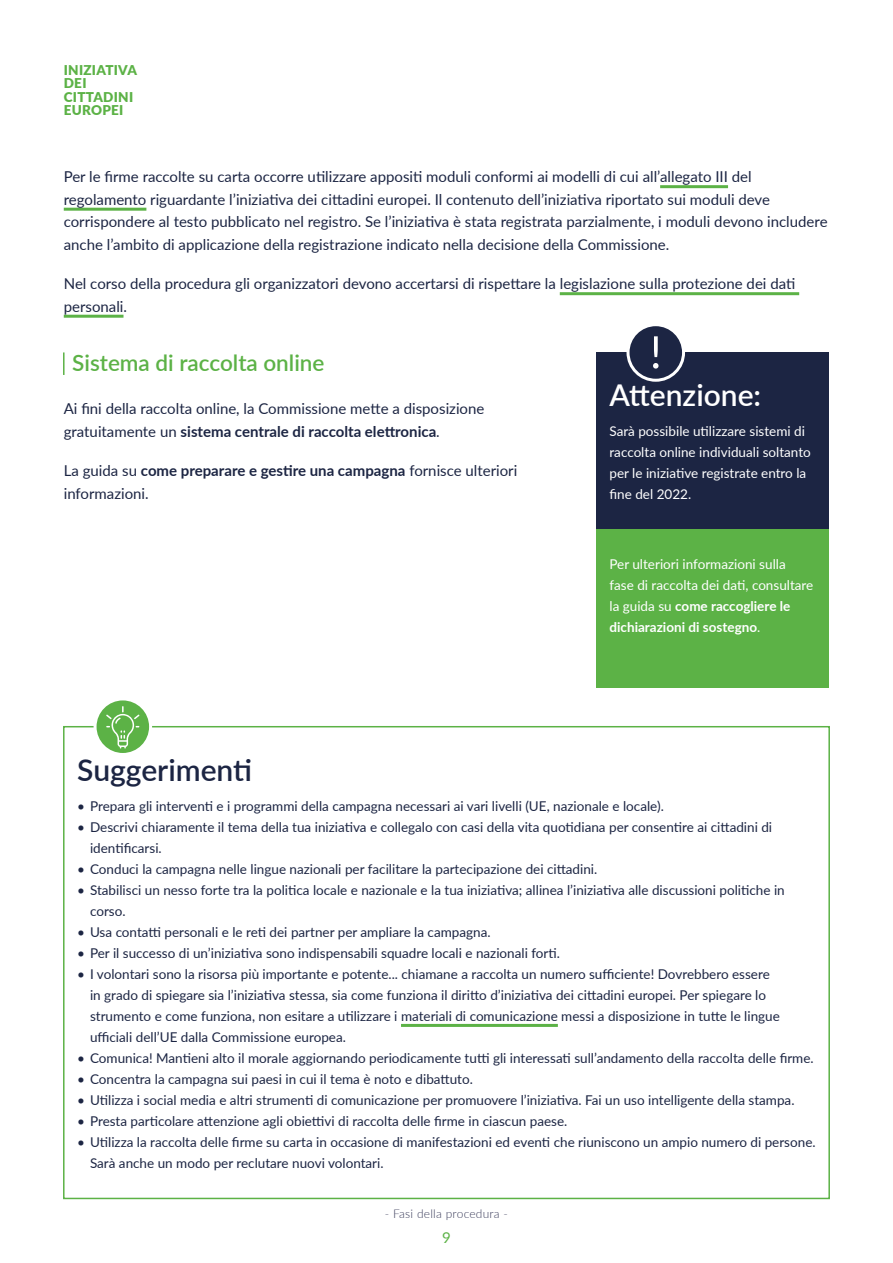
<style>
.page{position:relative;width:893px;height:1263px;background:#fff}
.page>*{position:absolute;margin:0;border:0;box-sizing:border-box;transform-origin:0 0}
.t1{font:600 30px "Lato";color:#1c2543}
.t2{font:600 30px "Lato";color:#fff}
.t3{font:600 22.5px "Lato";color:#5cb246}
.t4{font:15px/22.5px "Lato";color:#1c2543}
.t5{font:15px "Lato";color:#5cb246}
.t6{font:13.5px/21px "Lato";color:#1c2543}
.t7{font:13.5px/21px "Lato";color:#fff}
.t8{font:900 13.5px/13.5px "Lato";letter-spacing:.02em;color:#5cb246}
.t9{font:300 12px "Lato";letter-spacing:.02em;color:#3c3e5c}
.s1{font-weight:700}
</style>
<div class="page">
<hr style="left:660px;top:185px;width:68px;height:3px;background:#5cb246">
<hr style="left:64px;top:208px;width:82px;height:3px;background:#5cb246">
<hr style="left:560px;top:292px;width:239px;height:3px;background:#5cb246">
<hr style="left:64px;top:315px;width:59px;height:3px;background:#5cb246">
<div style="left:597px;top:352px;width:232px;height:177px;background:#1c2543"></div>
<div style="left:628px;top:325px;width:55px;height:55px;background:#1c2543;border-radius:50%"></div>
<div style="left:626px;top:323px;width:59px;height:59px;border:3px solid #fff;border-radius:50%"></div>
<svg style="left:653px;top:336px;width:5px;height:33px"></svg>
<hr style="left:63px;top:352px;width:2px;height:23px;background:#5cb246">
<div style="left:597px;top:529px;width:232px;height:159px;background:#5cb246"></div>
<hr style="left:401px;top:1024px;width:157px;height:3px;background:#5cb246">
<svg style="left:95px;top:699px;width:56px;height:55px"></svg>
<div style="left:94px;top:697px;width:58px;height:59px;border:3px solid #fff;border-radius:50%"></div>
<svg style="left:106px;top:706px;width:33px;height:42px"></svg>
<p class="t8" style="left:64px;top:62px;width:75px">INIZIATIVA<br>DEI<br>CITTADINI<br>EUROPEI</p>
<p class="t4" style="left:64px;top:165px;width:765px">Per le firme raccolte su carta occorre utilizzare appositi moduli conformi ai modelli di cui all’allegato III del regolamento riguardante l’iniziativa dei cittadini europei. Il contenuto dell’iniziativa riportato sui moduli deve corrispondere al testo pubblicato nel registro. Se l’iniziativa è stata registrata parzialmente, i moduli devono includere anche l’ambito di applicazione della registrazione indicato nella decisione della Commissione.</p>
<p class="t4" style="left:64px;top:272px;width:733px">Nel corso della procedura gli organizzatori devono accertarsi di rispettare la legislazione sulla protezione dei dati personali.</p>
<h2 class="t3" style="left:72px;top:346px;width:254px">Sistema di raccolta online</h2>
<p class="t4" style="left:64px;top:397px;width:422px">Ai fini della raccolta online, la Commissione mette a disposizione gratuitamente un <span class="s1">sistema centrale di raccolta elettronica</span>.</p>
<p class="t4" style="left:64px;top:459px;width:455px">La guida su <span class="s1">come preparare e gestire una campagna</span> fornisce ulteriori informazioni.</p>
<h1 class="t2" style="left:609px;top:374px;width:153px">Attenzione:</h1>
<p class="t7" style="left:609px;top:420px;width:203px">Sarà possibile utilizzare sistemi di raccolta online individuali soltanto per le iniziative registrate entro la fine del 2022.</p>
<p class="t7" style="left:609px;top:553px;width:205px">Per ulteriori informazioni sulla fase di raccolta dei dati, consultare la guida su <span class="s1">come raccogliere le dichiarazioni di sostegno</span>.</p>
<h1 class="t1" style="left:77px;top:749px;width:176px">Suggerimenti</h1>
<p class="t6" style="left:77px;top:795px;width:588px">• Prepara gli interventi e i programmi della campagna necessari ai vari livelli (UE, nazionale e locale).</p>
<p class="t6" style="left:90px;top:816px;width:684px;text-indent:-13px">• Descrivi chiaramente il tema della tua iniziativa e collegalo con casi della vita quotidiana per consentire ai cittadini di identificarsi.</p>
<p class="t6" style="left:77px;top:858px;width:522px">• Conduci la campagna nelle lingue nazionali per facilitare la partecipazione dei cittadini.</p>
<p class="t6" style="left:90px;top:879px;width:696px;text-indent:-13px">• Stabilisci un nesso forte tra la politica locale e nazionale e la tua iniziativa; allinea l’iniziativa alle discussioni politiche in corso.</p>
<p class="t6" style="left:77px;top:921px;width:415px">• Usa contatti personali e le reti dei partner per ampliare la campagna.</p>
<p class="t6" style="left:77px;top:942px;width:484px">• Per il successo di un’iniziativa sono indispensabili squadre locali e nazionali forti.</p>
<p class="t6" style="left:90px;top:963px;width:691px;text-indent:-13px">• I volontari sono la risorsa più importante e potente... chiamane a raccolta un numero sufficiente! Dovrebbero essere in grado di spiegare sia l’iniziativa stessa, sia come funziona il diritto d’iniziativa dei cittadini europei. Per spiegare lo strumento e come funziona, non esitare a utilizzare i materiali di comunicazione messi a disposizione in tutte le lingue ufficiali dell’UE dalla Commissione europea.</p>
<p class="t6" style="left:77px;top:1047px;width:738px">• Comunica! Mantieni alto il morale aggiornando periodicamente tutti gli interessati sull’andamento della raccolta delle firme.</p>
<p class="t6" style="left:77px;top:1068px;width:397px">• Concentra la campagna sui paesi in cui il tema è noto e dibattuto.</p>
<p class="t6" style="left:77px;top:1089px;width:719px">• Utilizza i social media e altri strumenti di comunicazione per promuovere l’iniziativa. Fai un uso intelligente della stampa.</p>
<p class="t6" style="left:77px;top:1110px;width:492px">• Presta particolare attenzione agli obiettivi di raccolta delle firme in ciascun paese.</p>
<p class="t6" style="left:90px;top:1131px;width:727px;text-indent:-13px">• Utilizza la raccolta delle firme su carta in occasione di manifestazioni ed eventi che riuniscono un ampio numero di persone.<br>Sarà anche un modo per reclutare nuovi volontari.</p>
<p class="t9" style="left:385px;top:1206px;width:124px">- Fasi della procedura -</p>
<p class="t5" style="left:442px;top:1227px;width:10px">9</p>
</div>
